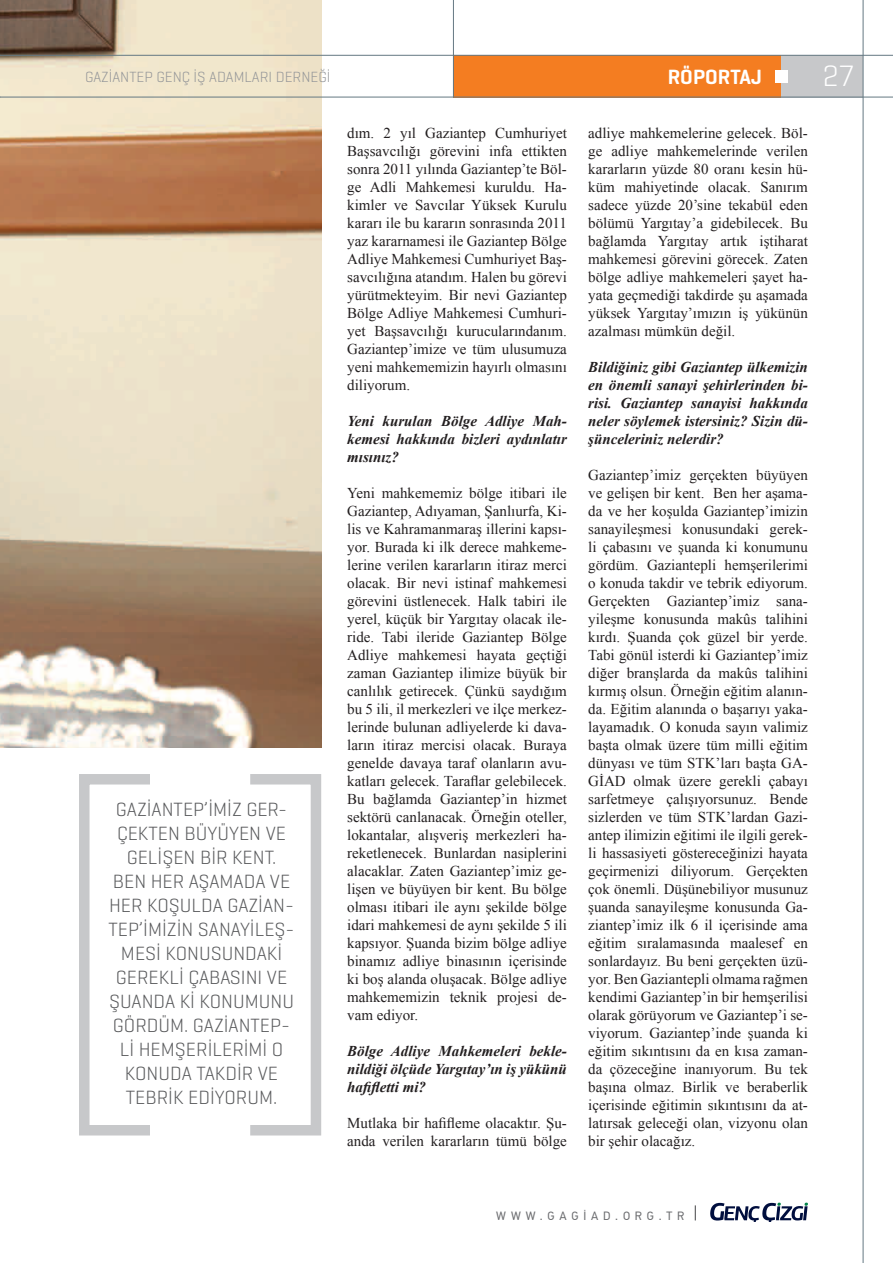
<style>
.page{position:relative;width:893px;height:1263px;background:#fff}
.page>*{position:absolute;margin:0;border:0;box-sizing:border-box;transform-origin:0 0}
.t1{font:300 30px "Geogrotesque";color:#fff}
.t2{font:600 21px "Geogrotesque";color:#fff}
.t3{font:300 19.5px/24px "Geogrotesque";color:#57585a}
.t4{font:15px/18px "Times New Roman";color:#231f20;text-align:justify}
.t5{font:italic 700 15px/18px "Times New Roman";color:#231f20;text-align:justify}
.t6{font:300 15px "Geogrotesque";color:#939598}
.t7{font:12px "PF Din Text Pro";letter-spacing:.4em;color:#6c6d70}
</style>
<div class="page">
<img style="left:0;top:0;width:321px;height:747px">
<svg style="left:710px;top:1202px;width:98px;height:20px"></svg>
<svg style="left:695px;top:1205px;width:1px;height:15px"></svg>
<div style="left:453px;top:55px;width:329px;height:42px;background:#f47d21"></div>
<div style="left:782px;top:55px;width:81px;height:42px;background:#c7c8ca"></div>
<div style="left:775px;top:70px;width:13px;height:13px;background:#fff"></div>
<hr style="left:0;top:55px;width:893px;height:1px;background:#647882">
<hr style="left:863px;top:0;width:1px;height:1263px;background:#647882">
<hr style="left:453px;top:0;width:1px;height:97px;background:#647882">
<hr style="left:0;top:97px;width:893px;height:1px;background:#647882">
<div style="left:79px;top:774px;width:76px;height:361px;border:10px solid #c7c8ca"></div>
<div style="left:245px;top:774px;width:76px;height:361px;border:10px solid #c7c8ca"></div>
<p class="t6" style="left:85px;top:67px;width:247px">GAZİANTEP GENÇ İŞ ADAMLARI DERNEĞİ</p>
<h2 class="t2" style="left:668px;top:64px;width:96px">RÖPORTAJ</h2>
<h1 class="t1" style="left:822px;top:57px;width:34px">27</h1>
<h3 class="t3" style="left:116px;top:796px;width:22px">GAZIANTEP</h3>
<h3 class="t3" style="left:204px;top:796px;width:13px">’IMIZ</h3>
<h3 class="t3" style="left:246px;top:796px;width:42px">GER -</h3>
<h3 class="t3" style="left:117px;top:820px;width:43px">ÇE KTEN</h3>
<h3 class="t3" style="left:185px;top:820px;width:100px">B ÜYÜYEN VE</h3>
<h3 class="t3" style="left:127px;top:844px;width:11px">GELIŞEN</h3>
<h3 class="t3" style="left:200px;top:844px;width:78px">BIR KENT.</h3>
<h3 class="t3" style="left:113px;top:868px;width:88px">BEN HER AŞAMADA</h3>
<h3 class="t3" style="left:270px;top:868px;width:19px">VE</h3>
<h3 class="t3" style="left:109px;top:892px;width:94px">HER KOŞULDA</h3>
<h3 class="t3" style="left:227px;top:892px;width:21px">GAZIAN</h3>
<h3 class="t3" style="left:285px;top:892px;width:11px">-</h3>
<h3 class="t3" style="left:109px;top:916px;width:44px">TEP’IMIZIN</h3>
<h3 class="t3" style="left:198px;top:916px;width:62px">SANAYILEŞ</h3>
<h3 class="t3" style="left:286px;top:916px;width:11px">-</h3>
<h3 class="t3" style="left:116px;top:940px;width:164px">MESI KONUSUNDAKI<br>GERE</h3>
<h3 class="t3" style="left:159px;top:964px;width:41px">KLI ÇABA</h3>
<h3 class="t3" style="left:230px;top:964px;width:56px">SINI VE</h3>
<h3 class="t3" style="left:109px;top:988px;width:35px">ŞUANDA</h3>
<h3 class="t3" style="left:113px;top:988px;width:183px;text-indent:67px">KI KONUMUNU<br>GÖRDÜM. GAZIANTEP</h3>
<h3 class="t3" style="left:281px;top:1012px;width:11px">-</h3>
<h3 class="t3" style="left:120px;top:1036px;width:42px">LI HEMŞERILERIMI</h3>
<h3 class="t3" style="left:125px;top:1036px;width:160px;text-indent:147px">O<br>KON UDA TAKDIR VE<br>TEBRI</h3>
<h3 class="t3" style="left:173px;top:1084px;width:106px">K EDIYORUM.</h3>
<p class="t4" style="left:347px;top:124px;width:221px">dım. 2 yıl Gaziantep Cumhuriyet Başsavcılığı görevini infa ettikten sonra 2011 yılında Gaziantep’te Böl&shy;ge Adli Mahkemesi kuruldu. Ha&shy;kimler ve Savcılar Yüksek Kurulu kararı ile bu kararın sonrasında 2011 yaz kararnamesi ile Gaziantep Bölge Adliye Mahkemesi Cumhuriyet Baş&shy;savcılığına atandım. Halen bu görevi yürütmekteyim. Bir nevi Gaziantep Bölge Adliye Mahkemesi Cumhuri&shy;yet Başsavcılığı kurucularındanım.<br>Gaziantep’imize ve tüm ulusumuza yeni mahkememizin hayırlı olmasını diliyorum.</p>
<p class="t5" style="left:347px;top:412px;width:221px">Yeni kurulan Bölge Adliye Mah&shy;kemesi hakkında bizleri aydınlatır mısınız?</p>
<p class="t4" style="left:347px;top:484px;width:221px">Yeni mahkememiz bölge itibari ile Gaziantep, Adıyaman, Şanlıurfa, Ki&shy;lis ve Kahramanmaraş illerini kapsı&shy;yor. Burada ki ilk derece mahkeme&shy;lerine verilen kararların itiraz merci olacak. Bir nevi istinaf mahkemesi görevini üstlenecek. Halk tabiri ile yerel, küçük bir Yargıtay olacak ile&shy;ride. Tabi ileride Gaziantep Bölge Adliye mahkemesi hayata geçtiği zaman Gaziantep ilimize büyük bir canlılık getirecek. Çünkü saydığım bu 5 ili, il merkezleri ve ilçe merkez&shy;lerinde bulunan adliyelerde ki dava&shy;ların itiraz mercisi olacak. Buraya genelde davaya taraf olanların avu&shy;katları gelecek. Taraflar gelebilecek.<br>Bu bağlamda Gaziantep’in hizmet sektörü canlanacak. Örneğin oteller, lokantalar, alışveriş merkezleri ha&shy;reketlenecek. Bunlardan nasiplerini alacaklar. Zaten Gaziantep’imiz ge&shy;lişen ve büyüyen bir kent. Bu bölge olması itibari ile aynı şekilde bölge idari mahkemesi de aynı şekilde 5 ili kapsıyor. Şuanda bizim bölge adliye binamız adliye binasının içerisinde ki boş alanda oluşacak. Bölge adliye mahkememizin teknik projesi de&shy;vam ediyor.</p>
<p class="t5" style="left:347px;top:1042px;width:221px">Bölge Adliye Mahkemeleri bekle&shy;nildiği ölçüde Yargıtay’ın iş yükünü hafifletti mi?</p>
<p class="t4" style="left:347px;top:1114px;width:221px">Mutlaka bir hafifleme olacaktır. Şu&shy;anda verilen kararların tümü bölge</p>
<p class="t4" style="left:588px;top:124px;width:221px">adliye mahkemelerine gelecek. Böl&shy;ge adliye mahkemelerinde verilen kararların yüzde 80 oranı kesin hü&shy;küm mahiyetinde olacak. Sanırım sadece yüzde 20’sine tekabül eden bölümü Yargıtay’a gidebilecek. Bu bağlamda Yargıtay artık iştiharat mahkemesi görevini görecek. Zaten bölge adliye mahkemeleri şayet ha&shy;yata geçmediği takdirde şu aşamada yüksek Yargıtay’ımızın iş yükünün azalması mümkün değil.</p>
<p class="t5" style="left:588px;top:358px;width:221px">Bildiğiniz gibi Gaziantep ülkemizin en önemli sanayi şehirlerinden bi&shy;risi. Gaziantep sanayisi hakkında neler söylemek istersiniz? Sizin dü&shy;şünceleriniz nelerdir?</p>
<p class="t4" style="left:588px;top:466px;width:221px">Gaziantep’imiz gerçekten büyüyen ve gelişen bir kent. Ben her aşama&shy;da ve her koşulda Gaziantep’imizin sanayileşmesi konusundaki gerek&shy;li çabasını ve şuanda ki konumunu gördüm. Gaziantepli hemşerilerimi o konuda takdir ve tebrik ediyorum.<br>Gerçekten Gaziantep’imiz sana&shy;yileşme konusunda makûs talihini kırdı. Şuanda çok güzel bir yerde.<br>Tabi gönül isterdi ki Gaziantep’imiz diğer branşlarda da makûs talihini kırmış olsun. Örneğin eğitim alanın&shy;da. Eğitim alanında o başarıyı yaka&shy;layamadık. O konuda sayın valimiz başta olmak üzere tüm milli eğitim dünyası ve tüm STK’ları başta GA-GİAD olmak üzere gerekli çabayı sarfetmeye çalışıyorsunuz. Bende sizlerden ve tüm STK’lardan Gazi&shy;antep ilimizin eğitimi ile ilgili gerek&shy;li hassasiyeti göstereceğinizi hayata geçirmenizi diliyorum. Gerçekten çok önemli. Düşünebiliyor musunuz şuanda sanayileşme konusunda Ga&shy;ziantep’imiz ilk 6 il içerisinde ama eğitim sıralamasında maalesef en sonlardayız. Bu beni gerçekten üzü&shy;yor. Ben Gaziantepli olmama rağmen kendimi Gaziantep’in bir hemşerilisi olarak görüyorum ve Gaziantep’i se&shy;viyorum. Gaziantep’inde şuanda ki eğitim sıkıntısını da en kısa zaman&shy;da çözeceğine inanıyorum. Bu tek başına olmaz. Birlik ve beraberlik içerisinde eğitimin sıkıntısını da at&shy;latırsak geleceği olan, vizyonu olan bir şehir olacağız.</p>
<p class="t7" style="left:496px;top:1209px;width:190px">WWW.GAGİAD.ORG.TR</p>
</div>
